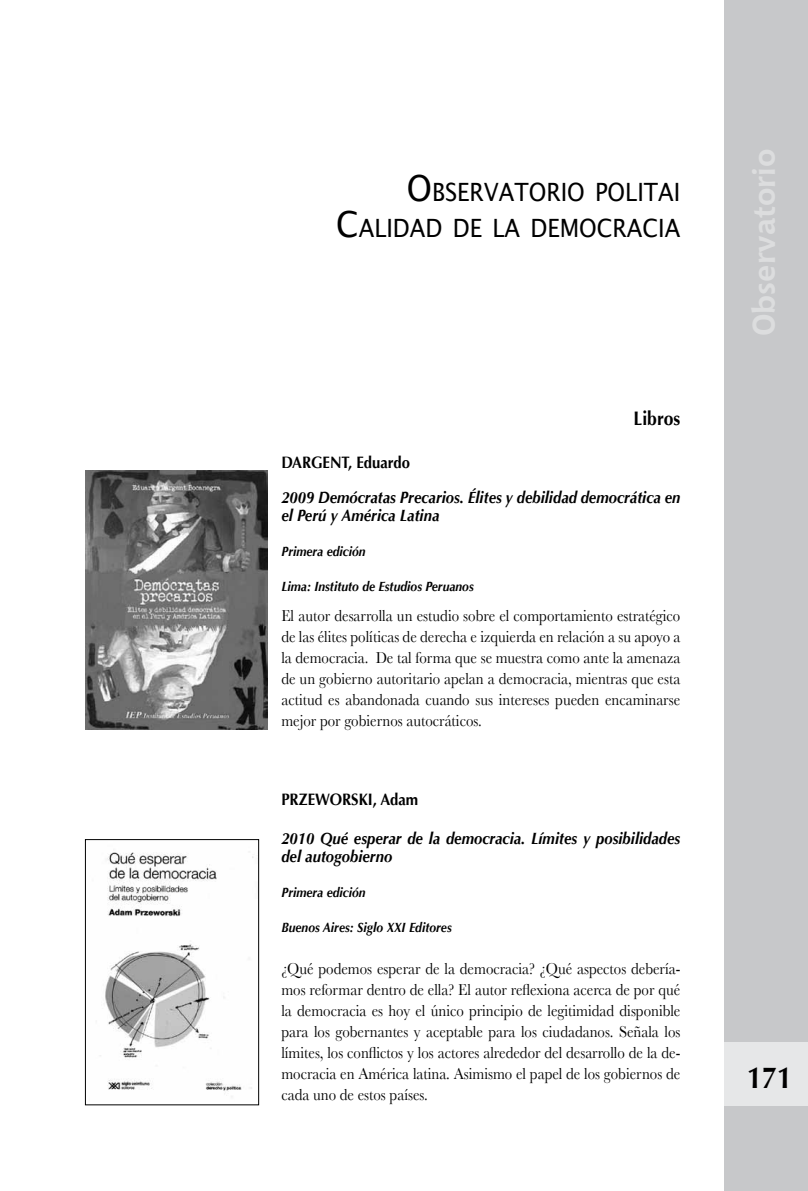
<style>
.page{position:relative;width:808px;height:1191px;background:#fff}
.page>*{position:absolute;margin:0;border:0;box-sizing:border-box;transform-origin:0 0}
.t1{font:700 31.5px "Chianti BT";color:#dcddde}
.t2{font:700 30px "Optima";color:#000;scale:.9 1}
.t3{font:25.2px/36px "Lucida Grande";color:#000;text-align:right;scale:.9 1}
.t4{font:700 19.5px "Optima";color:#000;scale:.9 1}
.t5{font:16.5px/21px "Baskerville";color:#000;text-align:justify;scale:.9 1}
.t6{font:italic 700 16.5px/18px "Optima";color:#000;scale:.9 1}
.t7{font:700 16.5px "Optima";color:#000;scale:.9 1}
.t8{font:italic 700 13.5px "Optima";color:#000;scale:.9 1}
.s1{font-size:36px}
</style>
<div class="page">
<div style="left:724px;top:0;width:84px;height:1191px;background:#c7c8ca"></div>
<div style="left:724px;top:1042px;width:84px;height:64px;background:#e6e7e8"></div>
<div style="left:85px;top:839px;width:174px;height:266px;border:1px solid #000"></div>
<img style="left:100px;top:851px;width:154px;height:246px">
<img style="left:85px;top:470px;width:182px;height:259px">
<h3 class="t3" style="left:336px;top:175px;width:384px"><span class="s1">O</span>BSERVATORIO POLITAI<br><span class="s1">C</span>ALIDAD DE LA DEMOCRACIA</h3>
<p class="t4" style="left:633px;top:407px;width:54px">Libros</p>
<p class="t7" style="left:281px;top:453px;width:145px">DARGENT, Eduardo</p>
<p class="t6" style="left:281px;top:489px;width:445px">2009 Demócratas Precarios. Élites y debilidad democrática en el Perú y América Latina</p>
<p class="t8" style="left:281px;top:544px;width:95px">Primera edición</p>
<p class="t8" style="left:281px;top:579px;width:215px">Lima: Instituto de Estudios Peruanos</p>
<p class="t5" style="left:281px;top:605px;width:445px">El autor desarrolla un estudio sobre el comportamiento estratégico de las élites políticas de derecha e izquierda en relación a su apoyo a la democracia. De tal forma que se muestra como ante la amenaza de un gobierno autoritario apelan a democracia, mientras que esta actitud es abandonada cuando sus intereses pueden encaminarse mejor por gobiernos autocráticos.</p>
<p class="t7" style="left:281px;top:789px;width:154px">PRZEWORSKI, Adam</p>
<p class="t6" style="left:281px;top:829px;width:445px">2010 Qué esperar de la democracia. Límites y posibilidades del autogobierno</p>
<p class="t8" style="left:281px;top:884px;width:95px">Primera edición</p>
<p class="t8" style="left:281px;top:919px;width:191px">Buenos Aires: Siglo XXI Editores</p>
<p class="t5" style="left:281px;top:958px;width:445px">¿Qué podemos esperar de la democracia? ¿Qué aspectos debería&shy;mos reformar dentro de ella? El autor reflexiona acerca de por qué la democracia es hoy el único principio de legitimidad disponible para los gobernantes y aceptable para los ciudadanos. Señala los límites, los conflictos y los actores alrededor del desarrollo de la de&shy;mocracia en América latina. Asimismo el papel de los gobiernos de cada uno de estos países.</p>
<h1 class="t1" style="left:745px;top:336px;width:189px;rotate:-90deg">Observatorio</h1>
<h2 class="t2" style="left:747px;top:1060px;width:52px">171</h2>
</div>
